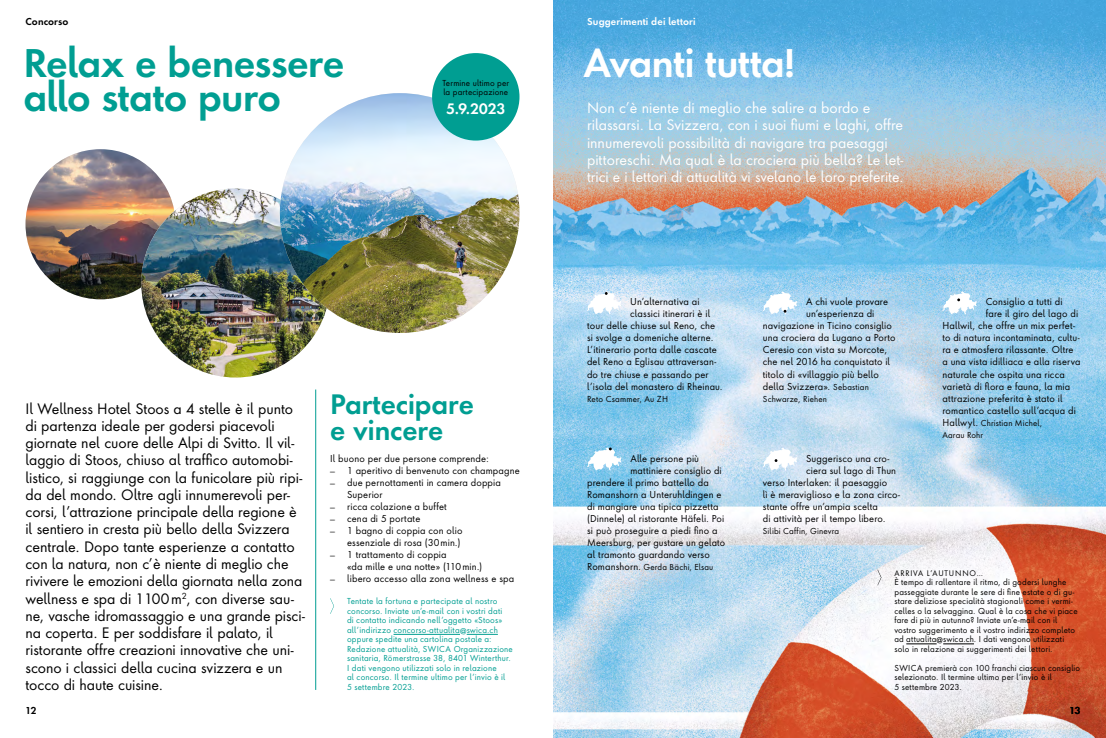
<style>
.page{position:relative;width:1106px;height:738px;background:#fff}
.page>*{position:absolute;margin:0;border:0;box-sizing:border-box;transform-origin:0 0}
.Headline_1_37pt{font:600 37px/34px "Futura Next";letter-spacing:-.015em;color:#009e92}
.Headline_1_37pt-2{font:600 37px "Futura Next";letter-spacing:-.015em;color:#fff}
.Headline_2_19pt{font:600 26px/26px "Futura Next";letter-spacing:-.005em;color:#009e92}
.Lead_14pt_17_25pt{font:14px/17.2px "Futura Next";letter-spacing:-.005em;color:#000}
.Lead_14pt_17_25pt-2{font:14px/17.2px "Futura Next";letter-spacing:-.005em;color:#fff}
.Boxtext_8pt_9_5pt{font:600 14px "Futura Next";color:#fff}
.Lauftext_9_3pt_12pt{font:9.3px/12px "Futura Next";letter-spacing:.015em;color:#000}
.Rubrikentitel_9_3pt{font:600 9.3px "Futura Next";letter-spacing:.015em;color:#fff}
.Rubrikentitel_9_3pt-2{font:600 9.3px "Futura Next";letter-spacing:.01em;color:#000}
.Legende_Swica_8pt_9_5pt_Grün{font:8px/9.5px "Futura Next";letter-spacing:.02em;color:#000}
.Legende_Swica_8pt_9_5pt_Grün-2{font:8px/9.5px "Futura Next";letter-spacing:.02em;color:#009e92}
.Lauftext_9_3pt_12pt-2{font:8px/12px "Futura Next";letter-spacing:.02em;color:#000}
.Boxtext_8pt_9_5pt-2{font:8px/9px "Futura Next";letter-spacing:.02em;color:#000}
.Legende_Swica_8pt_9_5pt_Grün-3{font:7.5px "Futura Next";letter-spacing:.11em;color:#000}
.s1{font-size:8px}
.s2{font-size:9.3px}
</style>
<div class="page">
<img style="left:553px;top:0;width:553px;height:737px">
<img style="left:26px;top:149px;width:149px;height:150px;border-radius:75px">
<img style="left:141px;top:188px;width:189px;height:189px;border-radius:94px">
<img style="left:280px;top:93px;width:239px;height:240px;border-radius:120px">
<hr style="left:393px;top:633px;width:67px;height:1px;background:#009e92">
<hr style="left:466px;top:633px;width:32px;height:1px;background:#009e92">
<svg style="left:330px;top:598px;width:4px;height:15px"></svg>
<hr style="left:315px;top:389px;width:1px;height:300px;background:#009e92">
<div style="left:432px;top:53px;width:87px;height:87px;background:#009e92;border-radius:50%"></div>
<svg style="left:763px;top:447px;width:34px;height:23px"></svg>
<svg style="left:587px;top:447px;width:34px;height:23px"></svg>
<svg style="left:763px;top:291px;width:34px;height:23px"></svg>
<hr style="left:906px;top:643px;width:30px;height:1px;background:#000">
<hr style="left:943px;top:643px;width:31px;height:1px;background:#000">
<svg style="left:877px;top:569px;width:4px;height:16px"></svg>
<svg style="left:587px;top:291px;width:34px;height:23px"></svg>
<svg style="left:942px;top:291px;width:34px;height:23px"></svg>
<p class="Rubrikentitel_9_3pt-2" style="left:26px;top:15px;width:44px">Concorso</p>
<p class="Rubrikentitel_9_3pt" style="left:587px;top:15px;width:110px">Suggerimenti dei lettori</p>
<p class="Headline_1_37pt" style="left:23px;top:46px;width:322px">Relax e benessere allo stato puro</p>
<p class="Boxtext_8pt_9_5pt-2" style="left:442px;top:79px;width:68px">Termine ultimo per la partecipazione</p>
<p class="Boxtext_8pt_9_5pt" style="left:446px;top:99px;width:60px">5.9.2023</p>
<p class="Lead_14pt_17_25pt" style="left:26px;top:399px;width:281px">Il Wellness Hotel Stoos a 4 stelle è il punto di partenza ideale per godersi piacevoli giornate nel cuore delle Alpi di Svitto. Il vil&shy;laggio di Stoos, chiuso al traffico automobi&shy;listico, si raggiunge con la funicolare più ripi&shy;da del mondo. Oltre agli innumerevoli per&shy;corsi, l’attrazione principale della regione è il sentiero in cresta più bello della Svizzera centrale. Dopo tante esperienze a contatto con la natura, non c’è niente di meglio che rivivere le emozioni della giornata nella zona wellness e spa di 1100m<sup>2</sup>, con diverse sau&shy;ne, vasche idromassaggio e una grande pisci&shy;na coperta. E per soddisfare il palato, il ristorante offre creazioni innovative che uni&shy;scono i classici della cucina svizzera e un tocco di haute cuisine.</p>
<p class="Rubrikentitel_9_3pt-2" style="left:26px;top:703px;width:12px">12</p>
<p class="Headline_2_19pt" style="left:330px;top:390px;width:145px">Partecipare e vincere</p>
<p class="Lauftext_9_3pt_12pt" style="left:330px;top:451px;width:160px">Il buono per due persone comprende:</p>
<p class="Lauftext_9_3pt_12pt" style="left:330px;top:463px;width:191px"><span class="s1">—</span> 1 aperitivo di benvenuto con champagne</p>
<p class="Lauftext_9_3pt_12pt" style="left:347px;top:475px;width:155px;text-indent:-17px"><span class="s1">—</span> due pernottamenti in camera doppia<br>Superior</p>
<p class="Lauftext_9_3pt_12pt" style="left:330px;top:499px;width:118px"><span class="s1">—</span> ricca colazione a buffet</p>
<p class="Lauftext_9_3pt_12pt" style="left:330px;top:511px;width:92px"><span class="s1">—</span> cena di 5 portate</p>
<p class="Lauftext_9_3pt_12pt" style="left:330px;top:523px;width:134px;text-align:right"><span class="s1">—</span> 1 bagno di coppia con olio essenziale di rosa (30min.)</p>
<p class="Lauftext_9_3pt_12pt" style="left:347px;top:547px;width:137px;text-indent:-17px"><span class="s1">—</span> 1 trattamento di coppia<br>«da mille e una notte» (110min.)</p>
<p class="Lauftext_9_3pt_12pt" style="left:330px;top:571px;width:186px"><span class="s1">—</span> libero accesso alla zona wellness e spa</p>
<p class="Legende_Swica_8pt_9_5pt_Grün-2" style="left:347px;top:595px;width:167px">Tentate la fortuna e partecipate al nostro concorso. Inviate un’e-mail con i vostri dati<br>di contatto indicando nell’oggetto «Stoos» all’indirizzo concorso-attualita@swica.ch oppure spedite una cartolina postale a:<br>Redazione attualità, SWICA Organizzazione sanitaria, Römerstrasse 38, 8401 Winterthur.<br>I dati vengono utilizzati solo in relazione<br>al concorso. Il termine ultimo per l’invio è il<br>5 settembre 2023.</p>
<p class="Headline_1_37pt-2" style="left:583px;top:38px;width:213px">Avanti tutta!</p>
<p class="Lead_14pt_17_25pt-2" style="left:587px;top:99px;width:318px">Non c’è niente di meglio che salire a bordo e rilassarsi. La Svizzera, con i suoi fiumi e laghi, offre innumerevoli possibilità di navigare tra paesaggi pittoreschi. Ma qual è la crociera più bella? Le let&shy;trici e i lettori di attualità vi svelano le loro preferite.</p>
<p class="Lauftext_9_3pt_12pt" style="left:630px;top:295px;width:81px">Un’alternativa ai classici itinerari è il</p>
<p class="Lauftext_9_3pt_12pt" style="left:587px;top:319px;width:137px">tour delle chiuse sul Reno, che si svolge a domeniche alterne.<br>L’itinerario porta dalle cascate del Reno a Eglisau attraversan&shy;do tre chiuse e passando per l’isola del monastero di Rheinau.</p>
<p class="Lauftext_9_3pt_12pt-2" style="left:587px;top:392px;width:83px">Reto Csammer, Au ZH</p>
<p class="Lauftext_9_3pt_12pt" style="left:806px;top:295px;width:83px">A chi vuole provare un’esperienza di</p>
<p class="Lauftext_9_3pt_12pt" style="left:763px;top:319px;width:134px">navigazione in Ticino consiglio una crociera da Lugano a Porto<br>Ceresio con vista su Morcote, che nel 2016 ha conquistato il titolo di «villaggio più bello della Svizzera». <span class="s1">Sebastian</span></p>
<p class="Lauftext_9_3pt_12pt-2" style="left:763px;top:392px;width:66px">Schwarze, Riehen</p>
<p class="Lauftext_9_3pt_12pt" style="left:985px;top:295px;width:94px">Consiglio a tutti di fare il giro del lago di</p>
<p class="Lauftext_9_3pt_12pt" style="left:942px;top:319px;width:139px">Hallwil, che offre un mix perfet&shy;to di natura incontaminata, cultu&shy;ra e atmosfera rilassante. Oltre a una vista idilliaca e alla riserva naturale che ospita una ricca varietà di flora e fauna, la mia attrazione preferita è stato il romantico castello sull’acqua di</p>
<p class="Lauftext_9_3pt_12pt-2" style="left:942px;top:416px;width:101px"><span class="s2">Hallwyl.</span> Christian Michel,<br>Aarau Rohr</p>
<p class="Lauftext_9_3pt_12pt" style="left:630px;top:451px;width:93px">Alle persone più mattiniere consiglio di</p>
<p class="Lauftext_9_3pt_12pt" style="left:587px;top:475px;width:139px">prendere il primo battello da<br>Romanshorn a Unteruhldingen e di mangiare una tipica pizzetta (Dinnele) al ristorante Häfeli. Poi si può proseguire a piedi fino a<br>Meersburg, per gustare un gelato al tramonto guardando verso</p>
<p class="Lauftext_9_3pt_12pt-2" style="left:587px;top:560px;width:128px"><span class="s2">Romanshorn.</span> Gerda Bächi, Elsau</p>
<p class="Lauftext_9_3pt_12pt" style="left:806px;top:451px;width:92px">Suggerisco una cro&shy;ciera sul lago di Thun</p>
<p class="Lauftext_9_3pt_12pt" style="left:763px;top:475px;width:139px">verso Interlaken: il paesaggio<br>lì è meraviglioso e la zona circo&shy;stante offre un’ampia scelta<br>di attività per il tempo libero.</p>
<p class="Lauftext_9_3pt_12pt-2" style="left:763px;top:524px;width:78px">Silibi Caffin, Ginevra</p>
<p class="Legende_Swica_8pt_9_5pt_Grün-3" style="left:894px;top:567px;width:90px">ARRIVA L’AUTUNNO…</p>
<p class="Legende_Swica_8pt_9_5pt_Grün" style="left:894px;top:576px;width:185px">È tempo di rallentare il ritmo, di godersi lunghe passeggiate durante le sere di fine estate o di gu&shy;stare deliziose specialità stagionali come i vermi&shy;celles o la selvaggina. Qual è la cosa che vi piace fare di più in autunno? Inviate un’e-mail con il vostro suggerimento e il vostro indirizzo completo ad attualita@swica.ch. I dati vengono utilizzati solo in relazione ai suggerimenti dei lettori.</p>
<p class="Legende_Swica_8pt_9_5pt_Grün" style="left:894px;top:662px;width:187px">SWICA premierà con 100 franchi ciascun consiglio selezionato. Il termine ultimo per l’invio è il<br>5 settembre 2023.</p>
<p class="Rubrikentitel_9_3pt-2" style="left:1069px;top:703px;width:13px">13</p>
</div>
